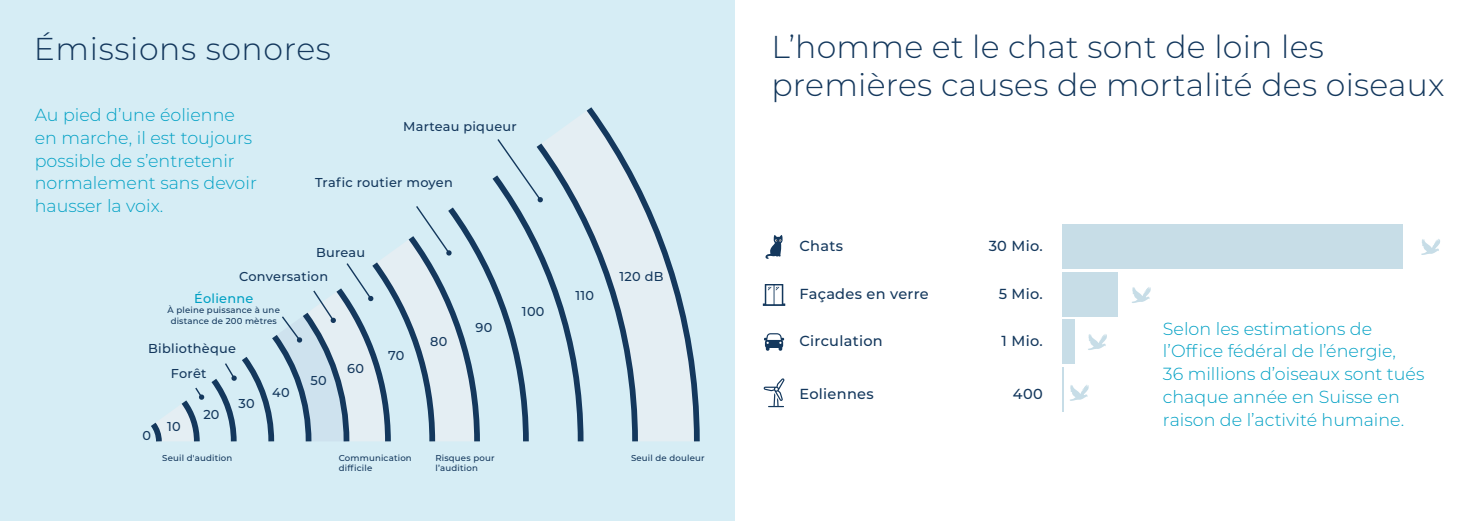
<style>
.page{position:relative;width:1469px;height:521px;background:#fff}
.page>*{position:absolute;margin:0;border:0;box-sizing:border-box;transform-origin:0 0}
.t1{font:300 31.68px/38px "Montserrat";letter-spacing:.01em;color:#14385d}
.t2{font:300 17.5px/22.8px "Montserrat";color:#00a0c4}
.t3{font:500 14.53px "Montserrat";letter-spacing:.02em;color:#14385d}
.t4{font:500 12.95px "Montserrat";letter-spacing:.02em;color:#14385d}
.t5{font:500 12.95px "Montserrat";letter-spacing:.02em;color:#00a0c3}
.t6{font:500 8.58px/10.3px "Montserrat";letter-spacing:.02em;color:#14385d}
</style>
<div class="page">
<div style="left:0;top:0;width:735px;height:521px;background:#d6edf5"></div>
<svg style="left:151px;top:107px;width:549px;height:335px"></svg>
<svg style="left:496px;top:137px;width:47px;height:66px"></svg>
<svg style="left:274px;top:204px;width:203px;height:237px"></svg>
<svg style="left:223px;top:362px;width:14px;height:19px"></svg>
<svg style="left:153px;top:386px;width:52px;height:55px"></svg>
<hr style="left:1062px;top:367px;width:1px;height:45px;background:#c7dde7">
<svg style="left:1070px;top:385px;width:18px;height:16px"></svg>
<svg style="left:763px;top:378px;width:21px;height:29px"></svg>
<div style="left:1062px;top:225px;width:340px;height:44px;background:#c7dde7"></div>
<svg style="left:1421px;top:239px;width:19px;height:16px"></svg>
<svg style="left:765px;top:235px;width:18px;height:24px"></svg>
<div style="left:1062px;top:320px;width:12px;height:44px;background:#c7dde7"></div>
<svg style="left:1088px;top:334px;width:18px;height:16px"></svg>
<svg style="left:764px;top:333px;width:20px;height:18px"></svg>
<div style="left:1062px;top:273px;width:55px;height:44px;background:#c7dde7"></div>
<svg style="left:1132px;top:287px;width:18px;height:16px"></svg>
<hr style="left:762px;top:303px;width:23px;height:3px;background:#14385d">
<svg style="left:764px;top:284px;width:19px;height:20px"></svg>
<div style="left:766px;top:285px;width:7px;height:19px;background:#fff"></div>
<div style="left:774px;top:285px;width:7px;height:19px;background:#fff"></div>
<svg style="left:768px;top:287px;width:11px;height:3px"></svg>
<h1 class="t1" style="left:34px;top:29px;width:299px">Émissions sonores</h1>
<p class="t2" style="left:35px;top:103px;width:224px">Au pied d’une éolienne en marche, il est toujours possible de s’entretenir normalement sans devoir hausser la voix.</p>
<p class="t4" style="left:403px;top:117px;width:115px">Marteau piqueur</p>
<p class="t4" style="left:315px;top:173px;width:139px">Trafic routier moyen</p>
<p class="t4" style="left:316px;top:243px;width:50px">Bureau</p>
<p class="t4" style="left:239px;top:268px;width:91px">Conversation</p>
<p class="t5" style="left:194px;top:289px;width:61px">Éolienne</p>
<p class="t6" style="left:168px;top:305px;width:114px;text-align:center">À pleine puissance à une distance de 200 mètres</p>
<p class="t4" style="left:148px;top:339px;width:89px">Bibliothèque</p>
<p class="t4" style="left:142px;top:426px;width:10px">0</p>
<p class="t4" style="left:171px;top:364px;width:37px">Forêt</p>
<p class="t4" style="left:167px;top:418px;width:15px">10</p>
<p class="t4" style="left:203px;top:406px;width:18px">20</p>
<p class="t4" style="left:238px;top:394px;width:18px">30</p>
<p class="t4" style="left:272px;top:383px;width:19px">40</p>
<p class="t4" style="left:310px;top:371px;width:18px">50</p>
<p class="t4" style="left:347px;top:359px;width:18px">60</p>
<p class="t4" style="left:388px;top:346px;width:18px">70</p>
<p class="t4" style="left:430px;top:332px;width:19px">80</p>
<p class="t4" style="left:475px;top:318px;width:18px">90</p>
<p class="t4" style="left:522px;top:302px;width:24px">100</p>
<p class="t4" style="left:575px;top:286px;width:20px">110</p>
<p class="t4" style="left:619px;top:268px;width:46px">120 dB</p>
<p class="t6" style="left:162px;top:452px;width:72px">Seuil d'audition</p>
<p class="t6" style="left:339px;top:452px;width:75px">Communication difficile</p>
<p class="t6" style="left:435px;top:452px;width:60px">Risques pour l’audition</p>
<p class="t6" style="left:631px;top:452px;width:75px">Seuil de douleur</p>
<h1 class="t1" style="left:771px;top:27px;width:674px">L’homme et le chat sont de loin les premières causes de mortalité des oiseaux</h1>
<p class="t3" style="left:799px;top:236px;width:45px">Chats</p>
<p class="t3" style="left:988px;top:236px;width:55px">30 Mio.</p>
<p class="t3" style="left:799px;top:284px;width:131px">Façades en verre</p>
<p class="t3" style="left:998px;top:284px;width:46px">5 Mio.</p>
<p class="t3" style="left:799px;top:331px;width:85px">Circulation</p>
<p class="t3" style="left:1001px;top:331px;width:43px">1 Mio.</p>
<p class="t3" style="left:799px;top:384px;width:76px">Eoliennes</p>
<p class="t3" style="left:1013px;top:384px;width:31px">400</p>
<p class="t2" style="left:1162px;top:316px;width:263px">Selon les estimations de l’Office fédéral de l’énergie,<br>36 millions d’oiseaux sont tués chaque année en Suisse en raison de l’activité humaine.</p>
</div>
